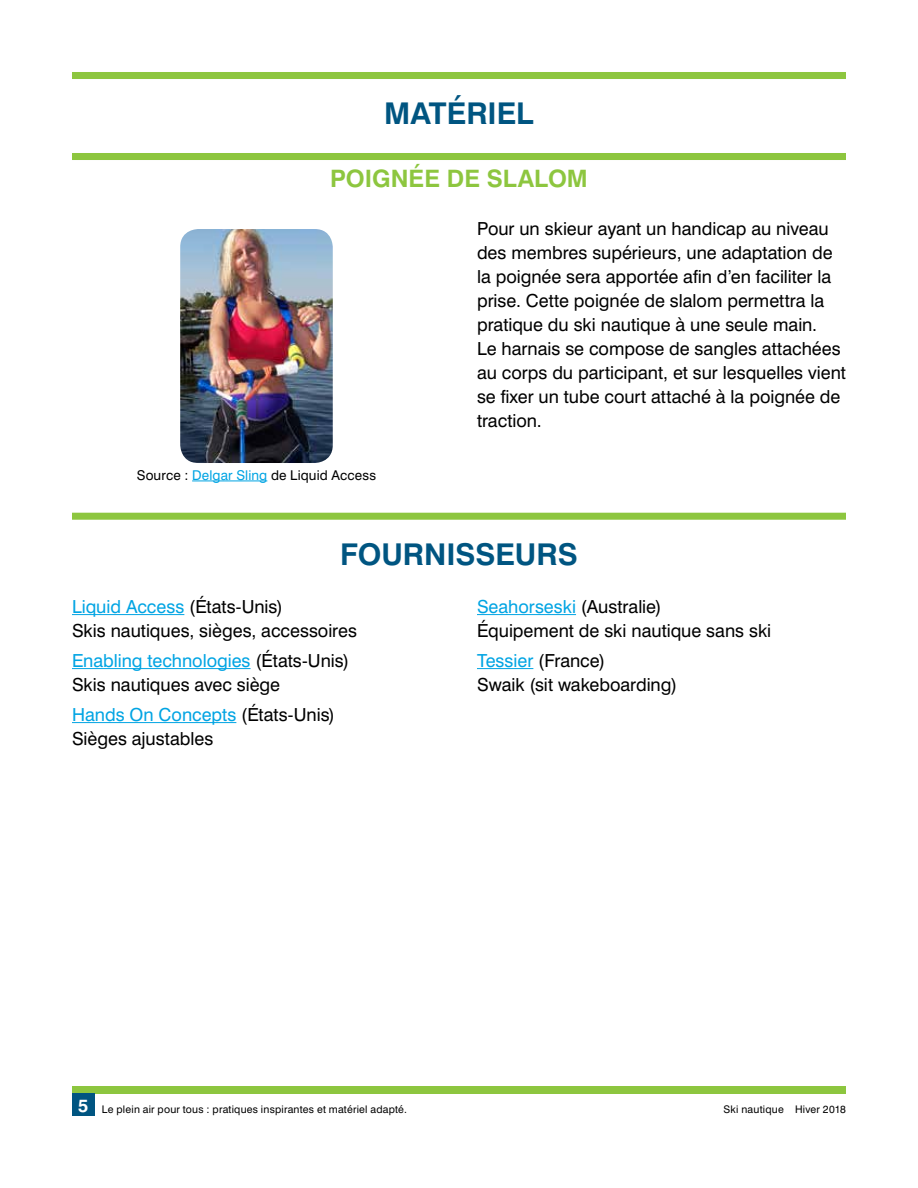
<style>
.page{position:relative;width:918px;height:1188px;background:#fff}
.page>*{position:absolute;margin:0;border:0;box-sizing:border-box;transform-origin:0 0}
.t1{font:700 30px "Swiss 721 BT";color:#005581}
.t2{font:700 24px "Swiss 721 BT";color:#8dc63f}
.t3{font:18px/24px "Swiss 721 BT";color:#000}
.t4{font:13.5px "Swiss 721 BT";letter-spacing:.01em;color:#000}
.t5{font:10.5px "Swiss 721 BT";letter-spacing:.02em;color:#000}
.s1{color:#00a4e3}
.s2{font-weight:700;font-size:18px;color:#fff}
</style>
<div class="page">
<div style="left:72px;top:1086px;width:774px;height:8px;background:#8dc63f"></div>
<div style="left:72px;top:1094px;width:22px;height:22px;background:#005581"></div>
<div style="left:72px;top:72px;width:774px;height:7px;background:#8dc63f"></div>
<div style="left:72px;top:153px;width:774px;height:7px;background:#8dc63f"></div>
<hr style="left:192px;top:481px;width:75px;height:1px;background:#00a4e3">
<img style="left:180px;top:229px;width:153px;height:234px">
<div style="left:72px;top:513px;width:774px;height:7px;background:#8dc63f"></div>
<hr style="left:72px;top:614px;width:112px;height:1px;background:#00a4e3">
<hr style="left:72px;top:668px;width:179px;height:1px;background:#00a4e3">
<hr style="left:72px;top:722px;width:164px;height:1px;background:#00a4e3">
<hr style="left:477px;top:614px;width:99px;height:1px;background:#00a4e3">
<hr style="left:477px;top:668px;width:56px;height:1px;background:#00a4e3">
<h1 class="t1" style="left:384px;top:95px;width:151px">MATÉRIEL</h1>
<h2 class="t2" style="left:330px;top:164px;width:259px">POIGNÉE DE SLALOM</h2>
<p class="t4" style="left:137px;top:467px;width:241px">Source : <span class="s1">Delgar Sling</span> de Liquid Access</p>
<p class="t3" style="left:477px;top:216px;width:371px">Pour un skieur ayant un handicap au niveau des membres supérieurs, une adaptation de la poignée sera apportée afin d’en faciliter la prise. Cette poignée de slalom permettra la pratique du ski nautique à une seule main.<br>Le harnais se compose de sangles attachées au corps du participant, et sur lesquelles vient se fixer un tube court attaché à la poignée de traction.</p>
<h1 class="t1" style="left:340px;top:536px;width:239px">FOURNISSEURS</h1>
<p class="t3" style="left:72px;top:594px;width:287px"><span class="s1">Liquid Access</span> (États-Unis)<br>Skis nautiques, sièges, accessoires</p>
<p class="t3" style="left:72px;top:648px;width:279px"><span class="s1">Enabling technologies</span> (États-Unis)<br>Skis nautiques avec siège</p>
<p class="t3" style="left:72px;top:702px;width:265px"><span class="s1">Hands On Concepts</span> (États-Unis)<br>Sièges ajustables</p>
<p class="t3" style="left:477px;top:594px;width:296px"><span class="s1">Seahorseski</span> (Australie)<br>Équipement de ski nautique sans ski</p>
<p class="t3" style="left:477px;top:648px;width:202px"><span class="s1">Tessier</span> (France)<br>Swaik (sit wakeboarding)</p>
<p class="t5" style="left:78px;top:1103px;width:330px"><span class="s2">5</span> Le plein air pour tous : pratiques inspirantes et matériel adapté.</p>
<p class="t5" style="left:795px;top:1103px;width:52px">Hiver 2018</p>
<p class="t5" style="left:724px;top:1103px;width:62px">Ski nautique</p>
</div>
